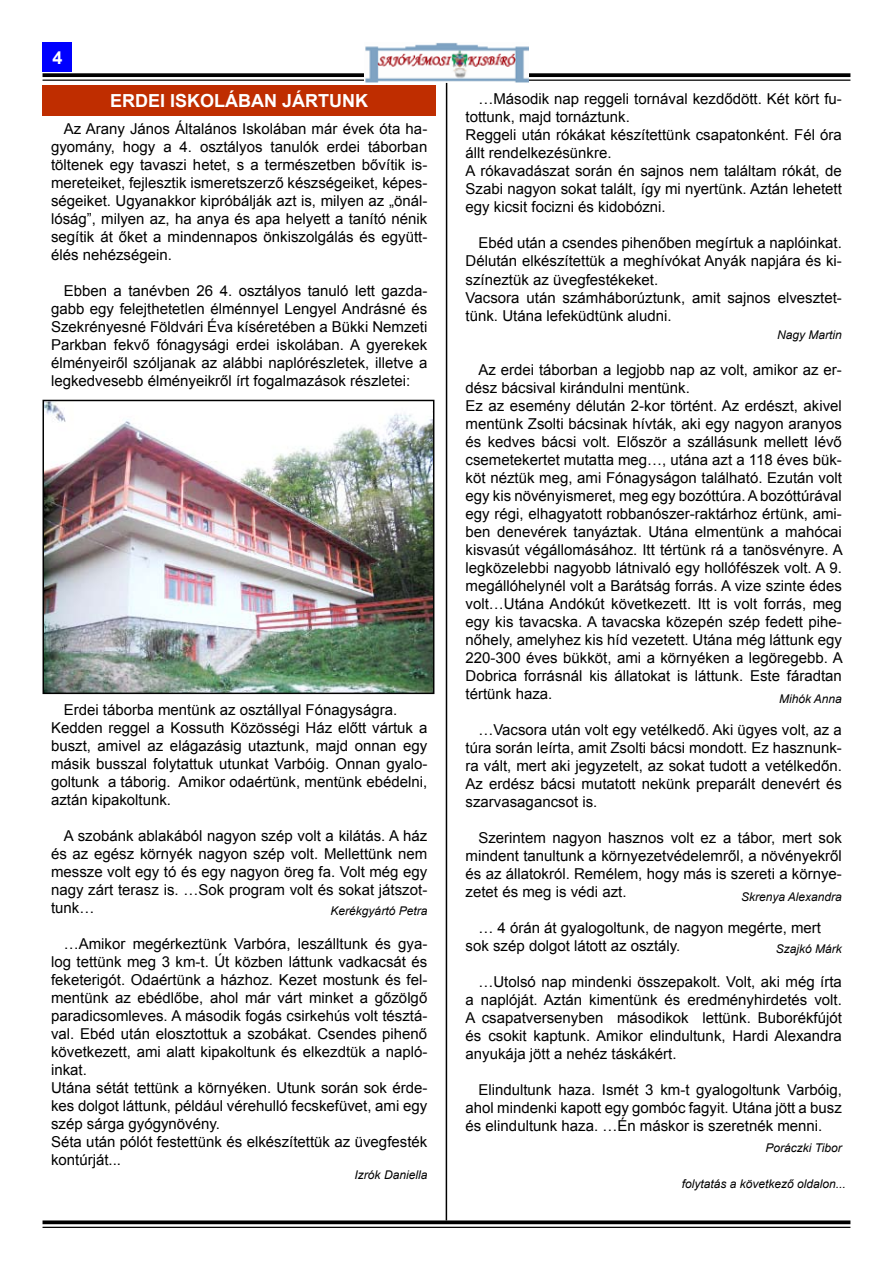
<style>
.page{position:relative;width:893px;height:1263px;background:#fff}
.page>*{position:absolute;margin:0;border:0;box-sizing:border-box;transform-origin:0 0}
.t1{font:700 18px "Arial";color:#fff}
.t2{font:15px/18px "Arial";color:#000;text-align:justify}
.t3{font:italic 12px "Arial";color:#000}
</style>
<div class="page">
<div style="left:43px;top:43px;width:29px;height:29px;background:#00f"></div>
<svg style="left:43px;top:73px;width:807px;height:4px;background:#131313"></svg>
<hr style="left:43px;top:80px;width:807px;height:1px;background:#000">
<img style="left:365px;top:43px;width:163px;height:40px">
<svg style="left:43px;top:1220px;width:807px;height:4px;background:#1d1d1d"></svg>
<hr style="left:43px;top:1227px;width:807px;height:1px;background:#000">
<img style="left:45px;top:402px;width:387px;height:290px">
<div style="left:43px;top:400px;width:391px;height:294px;border:1px solid #000"></div>
<div style="left:43px;top:85px;width:393px;height:31px;background:#bf2d00"></div>
<hr style="left:446px;top:83px;width:1px;height:1137px;background:#000">
<p class="t1" style="left:52px;top:46px;width:12px">4</p>
<p class="t1" style="left:110px;top:89px;width:259px">ERDEI ISKOLÁBAN JÁRTUNK</p>
<p class="t2" style="left:51px;top:120px;width:378px;text-indent:13px">Az Arany János Általános Iskolában már évek óta ha&shy;gyomány, hogy a 4. osztályos tanulók erdei táborban töltenek egy tavaszi hetet, s a természetben bővítik is&shy;mereteiket, fejlesztik ismeretszerző készségeiket, képes&shy;ségeiket. Ugyanakkor kipróbálják azt is, milyen az „önál&shy;lóság”, milyen az, ha anya és apa helyett a tanító nénik segítik át őket a mindennapos önkiszolgálás és együtt&shy;élés nehézségein.</p>
<p class="t2" style="left:51px;top:282px;width:378px;text-indent:13px">Ebben a tanévben 26 4. osztályos tanuló lett gazda&shy;gabb egy felejthetetlen élménnyel Lengyel Andrásné és Szekrényesné Földvári Éva kíséretében a Bükki Nemzeti Parkban fekvő fónagysági erdei iskolában. A gyerekek élményeiről szóljanak az alábbi naplórészletek, illetve a legkedvesebb élményeikről írt fogalmazások részletei:</p>
<p class="t2" style="left:51px;top:701px;width:378px;text-align:left;text-indent:13px">Erdei táborba mentünk az osztállyal Fónagyságra.<br>Kedden reggel a Kossuth Közösségi Ház előtt vártuk a buszt, amivel az elágazásig utaztunk, majd onnan egy másik busszal folytattuk utunkat Varbóig. Onnan gyalo&shy;goltunk a táborig. Amikor odaértünk, mentünk ebédelni, aztán kipakoltunk.</p>
<p class="t2" style="left:51px;top:827px;width:378px;text-indent:13px">A szobánk ablakából nagyon szép volt a kilátás. A ház és az egész környék nagyon szép volt. Mellettünk nem messze volt egy tó és egy nagyon öreg fa. Volt még egy nagy zárt terasz is. …Sok program volt és sokat játszot&shy;tunk…</p>
<p class="t2" style="left:51px;top:935px;width:378px;text-align:left;text-indent:13px">…Amikor megérkeztünk Varbóra, leszálltunk és gya&shy;log tettünk meg 3 km-t. Út közben láttunk vadkacsát és feketerigót. Odaértünk a házhoz. Kezet mostunk és fel&shy;mentünk az ebédlőbe, ahol már várt minket a gőzölgő paradicsomleves. A második fogás csirkehús volt tésztá&shy;val. Ebéd után elosztottuk a szobákat. Csendes pihenő következett, ami alatt kipakoltunk és elkezdtük a napló&shy;inkat.<br>Utána sétát tettünk a környéken. Utunk során sok érde&shy;kes dolgot láttunk, például vérehulló fecskefüvet, ami egy szép sárga gyógynövény.<br>Séta után pólót festettünk és elkészítettük az üvegfesték kontúrját...</p>
<p class="t3" style="left:355px;top:1167px;width:74px">Izrók Daniella</p>
<p class="t3" style="left:331px;top:903px;width:98px">Kerékgyártó Petra</p>
<p class="t2" style="left:466px;top:90px;width:378px;text-align:left;text-indent:13px">…Második nap reggeli tornával kezdődött. Két kört fu&shy;tottunk, majd tornáztunk.<br>Reggeli után rókákat készítettünk csapatonként. Fél óra állt rendelkezésünkre.<br>A rókavadászat során én sajnos nem találtam rókát, de Szabi nagyon sokat talált, így mi nyertünk. Aztán lehetett egy kicsit focizni és kidobózni.</p>
<p class="t2" style="left:466px;top:234px;width:378px;text-align:left;text-indent:13px">Ebéd után a csendes pihenőben megírtuk a naplóinkat.<br>Délután elkészítettük a meghívókat Anyák napjára és ki&shy;színeztük az üvegfestékeket.<br>Vacsora után számháborúztunk, amit sajnos elvesztet&shy;tünk. Utána lefeküdtünk aludni.</p>
<p class="t3" style="left:777px;top:326px;width:66px">Nagy Martin</p>
<p class="t2" style="left:466px;top:360px;width:379px;text-align:left;text-indent:13px">Az erdei táborban a legjobb nap az volt, amikor az er&shy;dész bácsival kirándulni mentünk.<br>Ez az esemény délután 2-kor történt. Az erdészt, akivel mentünk Zsolti bácsinak hívták, aki egy nagyon aranyos és kedves bácsi volt. Először a szállásunk mellett lévő csemetekertet mutatta meg…, utána azt a 118 éves bük&shy;köt néztük meg, ami Fónagyságon található. Ezután volt egy kis növényismeret, meg egy bozóttúra. A bozóttúrával egy régi, elhagyatott robbanószer-raktárhoz értünk, ami&shy;ben denevérek tanyáztak. Utána elmentünk a mahócai kisvasút végállomásához. Itt tértünk rá a tanösvényre. A legközelebbi nagyobb látnivaló egy hollófészek volt. A 9. megállóhelynél volt a Barátság forrás. A vize szinte édes volt…Utána Andókút következett. Itt is volt forrás, meg egy kis tavacska. A tavacska közepén szép fedett pihe&shy;nőhely, amelyhez kis híd vezetett. Utána még láttunk egy 220-300 éves bükköt, ami a környéken a legöregebb. A Dobrica forrásnál kis állatokat is láttunk. Este fáradtan tértünk haza.</p>
<p class="t2" style="left:466px;top:720px;width:378px;text-indent:13px">…Vacsora után volt egy vetélkedő. Aki ügyes volt, az a túra során leírta, amit Zsolti bácsi mondott. Ez hasznunk&shy;ra vált, mert aki jegyzetelt, az sokat tudott a vetélkedőn.<br>Az erdész bácsi mutatott nekünk preparált denevért és szarvasagancsot is.</p>
<p class="t2" style="left:466px;top:828px;width:378px;text-indent:13px">Szerintem nagyon hasznos volt ez a tábor, mert sok mindent tanultunk a környezetvédelemről, a növényekről és az állatokról. Remélem, hogy más is szereti a környe&shy;zetet és meg is védi azt.</p>
<p class="t2" style="left:466px;top:918px;width:357px;text-indent:13px">… 4 órán át gyalogoltunk, de nagyon megérte, mert sok szép dolgot látott az osztály.</p>
<p class="t2" style="left:466px;top:972px;width:378px;text-indent:13px">…Utolsó nap mindenki összepakolt. Volt, aki még írta a naplóját. Aztán kimentünk és eredményhirdetés volt.<br>A csapatversenyben másodikok lettünk. Buborékfújót és csokit kaptunk. Amikor elindultunk, Hardi Alexandra anyukája jött a nehéz táskákért.</p>
<p class="t2" style="left:466px;top:1080px;width:378px;text-indent:13px">Elindultunk haza. Ismét 3 km-t gyalogoltunk Varbóig, ahol mindenki kapott egy gombóc fagyit. Utána jött a busz és elindultunk haza. …Én máskor is szeretnék menni.</p>
<p class="t3" style="left:779px;top:691px;width:64px">Mihók Anna</p>
<p class="t3" style="left:741px;top:889px;width:102px">Skrenya Alexandra</p>
<p class="t3" style="left:776px;top:941px;width:68px">Szajkó Márk</p>
<p class="t3" style="left:765px;top:1140px;width:78px">Poráczki Tibor</p>
<p class="t3" style="left:682px;top:1176px;width:166px">folytatás a következő oldalon...</p>
</div>
